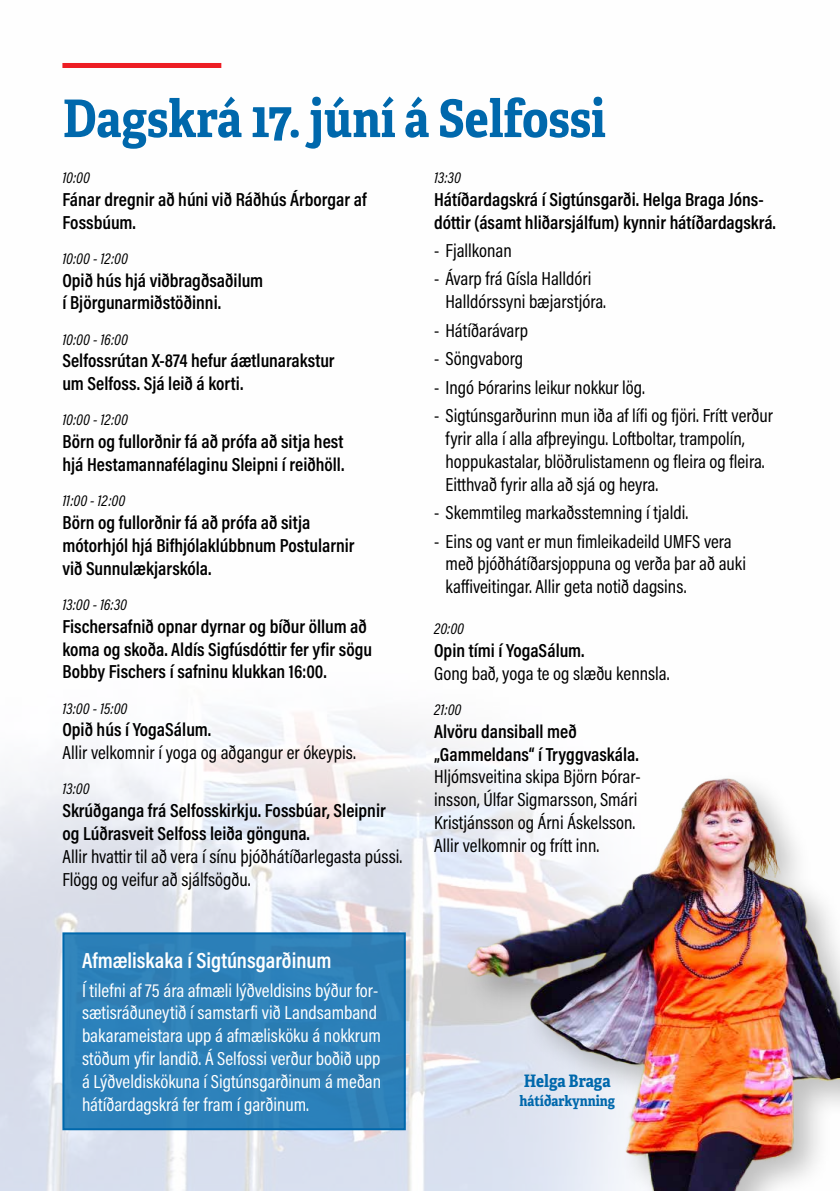
<style>
.page{position:relative;width:840px;height:1191px;background:#fff}
.page>*{position:absolute;margin:0;border:0;box-sizing:border-box;transform-origin:0 0}
.t1{font:700 51.8px "Adelle Condensed";color:#0068ac}
.t2{font:600 22px "Acumin Pro Cond";color:#fff}
.t3{font:19px/22.8px "Acumin Pro Cond";color:#000}
.t4{font:600 19px/22.8px "Acumin Pro Cond";color:#000}
.t5{font:19px/22.8px "Acumin Pro Cond";color:#fff}
.t6{font:700 17.2px "Adelle Condensed";letter-spacing:-.005em;color:#0068ac}
.t7{font:italic 16px "Acumin Pro Cond";color:#000}
.t8{font:700 14.6px "Adelle Condensed";color:#0068ac}
</style>
<div class="page">
<img style="left:0;top:63px;width:426px;height:1128px">
<div style="left:62px;top:63px;width:159px;height:5px;background:#ed1d24"></div>
<img style="left:426px;top:733px;width:413px;height:458px">
<hr style="left:0;top:493px;width:3px;height:228px;background:#fefefe">
<div style="left:63px;top:933px;width:341px;height:196px;background:#2c80b9"></div>
<div style="left:62px;top:932px;width:343px;height:198px;border:2px solid #0068ac"></div>
<h1 class="t1" style="left:62px;top:80px;width:544px">Dagskrá 17. júní á Selfossi</h1>
<p class="t7" style="left:62px;top:167px;width:29px">10:00</p>
<p class="t4" style="left:62px;top:187px;width:305px">Fánar dregnir að húni við Ráðhús Árborgar af<br>Fossbúum.</p>
<p class="t7" style="left:62px;top:248px;width:67px">10:00 - 12:00</p>
<p class="t4" style="left:62px;top:268px;width:202px">Opið hús hjá viðbragðsaðilum í Björgunarmiðstöðinni.</p>
<p class="t7" style="left:62px;top:329px;width:67px">10:00 - 16:00</p>
<p class="t4" style="left:62px;top:349px;width:273px">Selfossrútan X-874 hefur áætlunarakstur um Selfoss. Sjá leið á korti.</p>
<p class="t7" style="left:62px;top:409px;width:67px">10:00 - 12:00</p>
<p class="t4" style="left:62px;top:430px;width:283px">Börn og fullorðnir fá að prófa að sitja hest hjá Hestamannafélaginu Sleipni í reiðhöll.</p>
<p class="t7" style="left:62px;top:490px;width:64px">11:00 - 12:00</p>
<p class="t4" style="left:62px;top:510px;width:293px">Börn og fullorðnir fá að prófa að sitja mótorhjól hjá Bifhjólaklúbbnum Postularnir við Sunnulækjarskóla.</p>
<p class="t7" style="left:62px;top:594px;width:66px">13:00 - 16:30</p>
<p class="t4" style="left:62px;top:614px;width:311px">Fischersafnið opnar dyrnar og bíður öllum að koma og skoða. Aldís Sigfúsdóttir fer yfir sögu<br>Bobby Fischers í safninu klukkan 16:00.</p>
<p class="t7" style="left:62px;top:697px;width:67px">13:00 - 15:00</p>
<p class="t4" style="left:62px;top:718px;width:150px">Opið hús í YogaSálum.</p>
<p class="t3" style="left:62px;top:741px;width:295px">Allir velkomnir í yoga og aðgangur er ókeypis.</p>
<p class="t7" style="left:62px;top:778px;width:29px">13:00</p>
<p class="t4" style="left:62px;top:798px;width:325px">Skrúðganga frá Selfosskirkju. Fossbúar, Sleipnir og Lúðrasveit Selfoss leiða gönguna.</p>
<p class="t3" style="left:62px;top:844px;width:341px">Allir hvattir til að vera í sínu þjóðhátíðarlegasta pússi.<br>Flögg og veifur að sjálfsögðu.</p>
<p class="t2" style="left:82px;top:946px;width:251px">Afmæliskaka í Sigtúnsgarðinum</p>
<p class="t5" style="left:82px;top:978px;width:300px">Í tilefni af 75 ára afmæli lýðveldisins býður for&shy;sætisráðuneytið í samstarfi við Landsamband bakarameistara upp á afmælisköku á nokkrum stöðum yfir landið. Á Selfossi verður boðið upp á Lýðveldiskökuna í Sigtúnsgarðinum á meðan hátíðardagskrá fer fram í garðinum.</p>
<p class="t7" style="left:434px;top:167px;width:28px">13:30</p>
<p class="t4" style="left:434px;top:187px;width:343px">Hátíðardagskrá í Sigtúnsgarði. Helga Braga Jóns&shy;dóttir (ásamt hliðarsjálfum) kynnir hátíðardagskrá.</p>
<p class="t3" style="left:434px;top:239px;width:79px">- Fjallkonan</p>
<p class="t3" style="left:445px;top:267px;width:162px;text-indent:-11px">- Ávarp frá Gísla Halldóri<br>Halldórssyni bæjarstjóra.</p>
<p class="t3" style="left:434px;top:318px;width:95px">- Hátíðarávarp</p>
<p class="t3" style="left:434px;top:347px;width:90px">- Söngvaborg</p>
<p class="t3" style="left:434px;top:375px;width:212px">- Ingó Þórarins leikur nokkur lög.</p>
<p class="t3" style="left:445px;top:404px;width:329px;text-indent:-11px">- Sigtúnsgarðurinn mun iða af lífi og fjöri. Frítt verður fyrir alla í alla afþreyingu. Loftboltar, trampolín, hoppukastalar, blöðrulistamenn og fleira og fleira.<br>Eitthvað fyrir alla að sjá og heyra.</p>
<p class="t3" style="left:434px;top:501px;width:255px">- Skemmtileg markaðsstemning í tjaldi.</p>
<p class="t3" style="left:445px;top:529px;width:302px;text-indent:-11px">- Eins og vant er mun fimleikadeild UMFS vera með þjóðhátíðarsjoppuna og verða þar að auki kaffiveitingar. Allir geta notið dagsins.</p>
<p class="t7" style="left:434px;top:618px;width:32px">20:00</p>
<p class="t4" style="left:434px;top:638px;width:152px">Opin tími í YogaSálum.</p>
<p class="t3" style="left:434px;top:661px;width:237px">Gong bað, yoga te og slæðu kennsla.</p>
<p class="t7" style="left:434px;top:699px;width:29px">21:00</p>
<p class="t4" style="left:434px;top:719px;width:206px">Alvöru dansiball með „Gammeldans“ í Tryggvaskála.</p>
<p class="t3" style="left:434px;top:765px;width:208px">Hljómsveitina skipa Björn Þórar&shy;insson, Úlfar Sigmarsson, Smári<br>Kristjánsson og Árni Áskelsson.<br>Allir velkomnir og frítt inn.</p>
<p class="t6" style="left:523px;top:1068px;width:88px">Helga Braga</p>
<p class="t8" style="left:519px;top:1090px;width:97px">hátíðarkynning</p>
</div>
